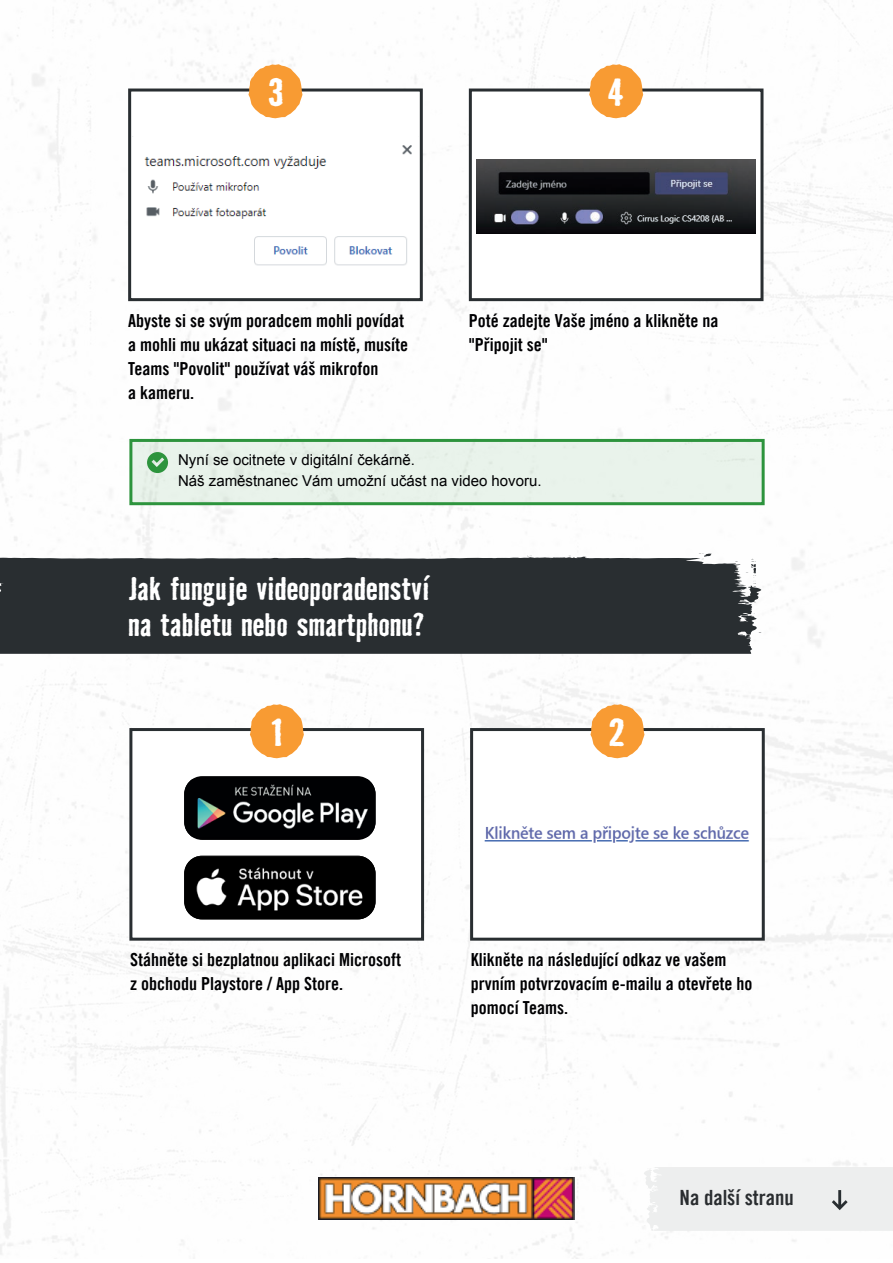
<style>
.page{position:relative;width:893px;height:1263px;background:#fff}
.page>*{position:absolute;margin:0;border:0;box-sizing:border-box;transform-origin:0 0}
.t1{font:700 36px "Bad House Hornbach";color:#fff}
.t2{font:700 30px/36px "Bad House Hornbach";letter-spacing:-.015em;color:#fff}
.t3{font:21px "Trade Gothic Hornbach Bd Cn 20";color:#292c2f}
.t4{font:18px/24px "Trade Gothic Hornbach Bd Cn 20";color:#000002}
.t5{font:15px/21px "Arial";color:#000002}
</style>
<div class="page">
<img style="left:0;top:0;width:893px;height:1259px">
<div style="left:128px;top:89px;width:295px;height:212px;background:#fff;border:3px solid #292e31"></div>
<div style="left:469px;top:89px;width:294px;height:212px;background:#fff;border:3px solid #292e31"></div>
<svg style="left:248px;top:64px;width:54px;height:54px"></svg>
<svg style="left:589px;top:64px;width:54px;height:54px"></svg>
<img style="left:144px;top:145px;width:268px;height:121px">
<img style="left:476px;top:160px;width:280px;height:74px">
<div style="left:130px;top:440px;width:632px;height:63px;background:#e9f3eb"></div>
<div style="left:129px;top:439px;width:636px;height:66px;border:3px solid #2d943d"></div>
<svg style="left:227px;top:554px;width:485px;height:5px"></svg>
<svg style="left:147px;top:452px;width:21px;height:21px"></svg>
<div style="left:129px;top:728px;width:295px;height:213px;background:#fff;border:3px solid #292e31"></div>
<div style="left:470px;top:728px;width:295px;height:213px;background:#fff;border:3px solid #292e31"></div>
<svg style="left:590px;top:704px;width:54px;height:54px"></svg>
<svg style="left:250px;top:704px;width:54px;height:54px"></svg>
<img style="left:319px;top:1178px;width:255px;height:42px">
<svg style="left:643px;top:1167px;width:19px;height:25px"></svg>
<svg style="left:832px;top:1190px;width:16px;height:20px"></svg>
<img style="left:184px;top:856px;width:192px;height:63px">
<div style="left:184px;top:776px;width:192px;height:64px;background:#000002;border-radius:18px"></div>
<img style="left:184px;top:779px;width:192px;height:58px">
<img style="left:484px;top:826px;width:266px;height:17px">
<p class="t1" style="left:268px;top:69px;width:18px">3</p>
<p class="t1" style="left:607px;top:69px;width:19px">4</p>
<p class="t4" style="left:128px;top:308px;width:281px">Abyste si se svým poradcem mohli povídat a mohli mu ukázat situaci na místě, musíte<br>Teams "Povolit" používat váš mikrofon<br>a kameru.</p>
<p class="t4" style="left:469px;top:308px;width:251px">Poté zadejte Vaše jméno a klikněte na "Připojit se"</p>
<p class="t5" style="left:178px;top:449px;width:365px">Nyní se ocitnete v digitální čekárně.<br>Náš zaměstnanec Vám umožní učást na video hovoru.</p>
<p class="t2" style="left:128px;top:570px;width:302px">Jak funguje videoporadenství na tabletu nebo smartphonu?</p>
<p class="t1" style="left:271px;top:709px;width:13px">1</p>
<p class="t1" style="left:608px;top:709px;width:18px">2</p>
<p class="t4" style="left:130px;top:948px;width:272px">Stáhněte si bezplatnou aplikaci Microsoft z obchodu Playstore / App Store.</p>
<p class="t4" style="left:471px;top:948px;width:283px">Klikněte na následující odkaz ve vašem prvním potvrzovacím e-mailu a otevřete ho pomocí Teams.</p>
<p class="t3" style="left:679px;top:1185px;width:116px">Na další stranu</p>
</div>
